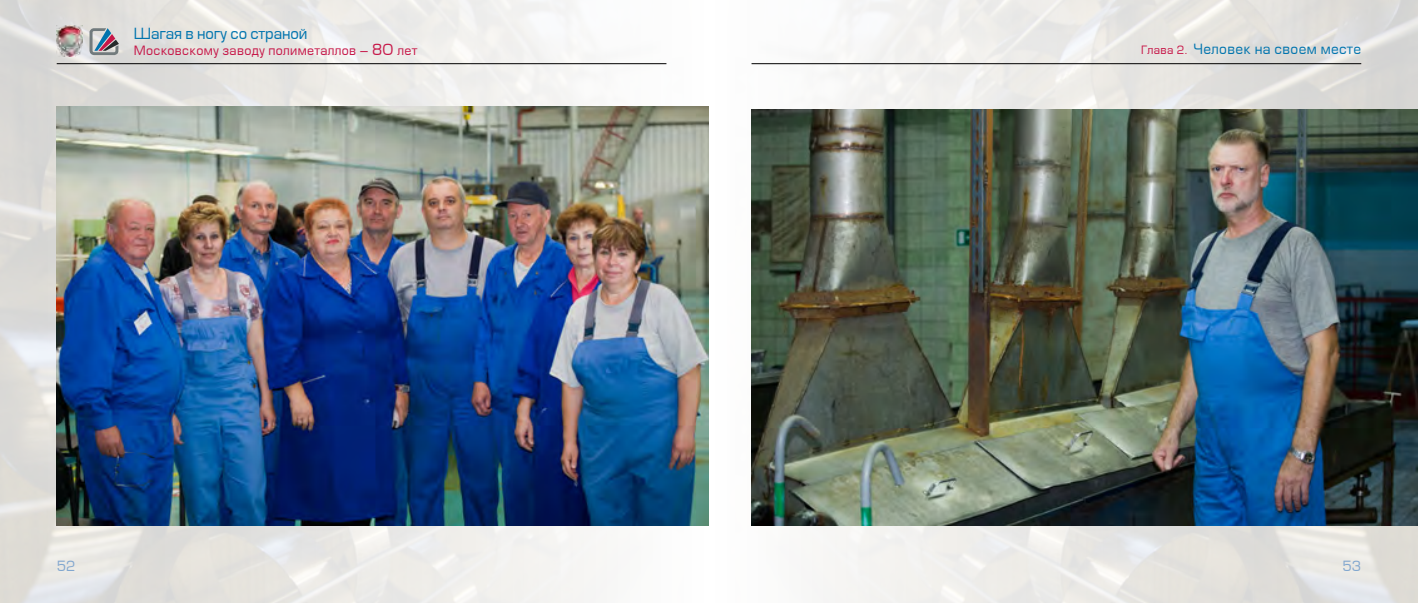
<style>
.page{position:relative;width:1418px;height:603px;background:#fff}
.page>*{position:absolute;margin:0;border:0;box-sizing:border-box;transform-origin:0 0}
.t1{font:15px "Europe";letter-spacing:-.01em;color:#0074ae}
.t2{font:13.75px "Europe";letter-spacing:.025em;color:#0074ae}
.t3{font:13.75px "Europe";color:#82a7cf}
.t4{font:12.5px "Europe";letter-spacing:.025em;color:#c71748}
.s1{font-size:15px}
.s2{font-size:11.25px;color:#c71748}
</style>
<div class="page">
<img style="left:0;top:0;width:1417px;height:602px">
<hr style="left:57px;top:63px;width:609px;height:1px;background:#000">
<hr style="left:751px;top:63px;width:610px;height:1px;background:#000">
<svg style="left:89px;top:28px;width:30px;height:27px"></svg>
<img style="left:57px;top:25px;width:25px;height:31px">
<img style="left:57px;top:106px;width:652px;height:419px">
<img style="left:751px;top:110px;width:666px;height:415px">
<p class="t1" style="left:134px;top:26px;width:175px">Шагая в ногу со страной</p>
<p class="t4" style="left:134px;top:44px;width:285px">Московскому заводу полиметаллов – <span class="s1">80</span> лет</p>
<p class="t2" style="left:1141px;top:42px;width:222px"><span class="s2">Глава 2.</span> Человек на своем месте</p>
<p class="t3" style="left:57px;top:558px;width:20px">52</p>
<p class="t3" style="left:1342px;top:558px;width:20px">53</p>
</div>
